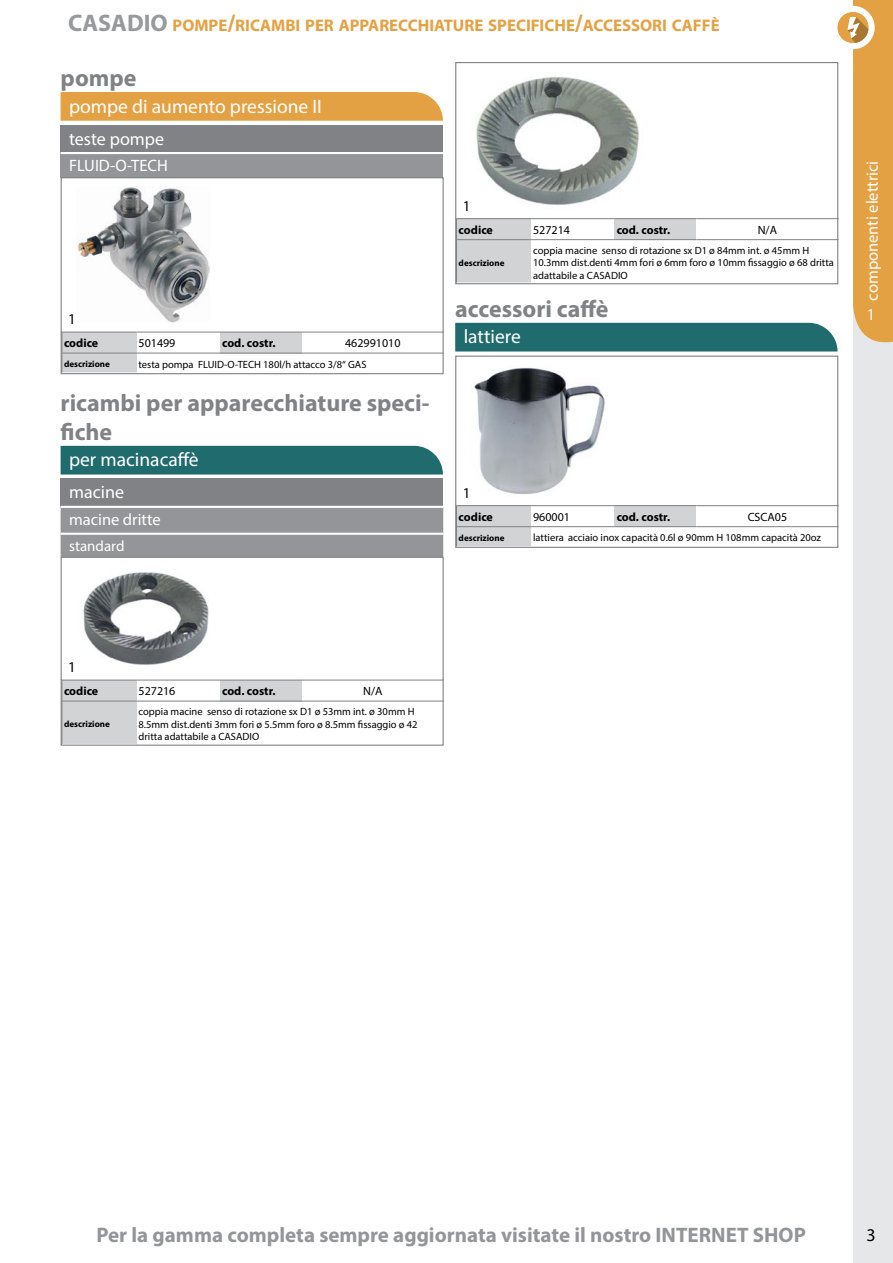
<style>
.page{position:relative;width:893px;height:1263px;background:#fff}
.page>*{position:absolute;margin:0;border:0;box-sizing:border-box;transform-origin:0 0}
.t1{font:700 24px/28.8px "Myriad Pro";color:#808285}
.t2{font:700 21px "Myriad Pro";color:#939598}
.t3{font:19.5px "Myriad Pro";color:#fff}
.t4{font:18px "Myriad Pro";color:#fff}
.t5{font:18px "Myriad Pro";color:#000}
.t6{font:700 16.8px "Myriad Pro";color:#e4a143}
.t7{font:16.5px "Myriad Pro";color:#fff}
.t8{font:15px "Myriad Pro";color:#fff}
.t9{font:15px "Myriad Pro";color:#000}
.t10{font:700 12px "Myriad Pro";color:#000}
.t11{font:12px "Myriad Pro";color:#000}
.t12{font:10.5px/12.6px "Myriad Pro";color:#000}
.t13{font:700 9px "Myriad Pro";color:#000}
.s1{font-size:24px;color:#97999c}
.s2{font-size:24px}
</style>
<div class="page">
<div style="left:853px;top:0;width:40px;height:1263px;background:#e6e7e8"></div>
<div style="left:837px;top:12px;width:32px;height:31px;background:#e4a143;border-radius:50%"></div>
<svg style="left:847px;top:0;width:46px;height:342px;background:#e7af61"></svg>
<div style="left:61px;top:125px;width:382px;height:28px;background:#808285"></div>
<div style="left:61px;top:153px;width:382px;height:24px;background:#939598"></div>
<hr style="left:61px;top:152px;width:382px;height:2px;background:#fff">
<div style="left:61px;top:92px;width:382px;height:29px;background:#e4a143"></div>
<img style="left:77px;top:187px;width:133px;height:136px">
<div style="left:61px;top:177px;width:383px;height:155px;border:1px solid #808285"></div>
<div style="left:62px;top:332px;width:74px;height:21px;background:#d1d3d4"></div>
<div style="left:220px;top:332px;width:82px;height:21px;background:#d1d3d4"></div>
<div style="left:62px;top:353px;width:74px;height:20px;background:#d1d3d4"></div>
<hr style="left:62px;top:353px;width:74px;height:1px;background:#808285">
<hr style="left:136px;top:353px;width:84px;height:1px;background:#808285">
<hr style="left:220px;top:353px;width:82px;height:1px;background:#808285">
<hr style="left:302px;top:353px;width:142px;height:1px;background:#808285">
<div style="left:61px;top:331px;width:383px;height:43px;border:1px solid #808285"></div>
<div style="left:61px;top:479px;width:382px;height:28px;background:#808285"></div>
<div style="left:61px;top:508px;width:382px;height:49px;background:#939598"></div>
<hr style="left:61px;top:506px;width:382px;height:2px;background:#fff">
<hr style="left:61px;top:533px;width:382px;height:2px;background:#fff">
<div style="left:61px;top:446px;width:382px;height:28px;background:#206b6e"></div>
<img style="left:83px;top:572px;width:126px;height:93px">
<div style="left:61px;top:557px;width:383px;height:123px;border:1px solid #808285"></div>
<div style="left:62px;top:680px;width:74px;height:21px;background:#d1d3d4"></div>
<div style="left:220px;top:680px;width:82px;height:21px;background:#d1d3d4"></div>
<div style="left:62px;top:701px;width:74px;height:43px;background:#d1d3d4"></div>
<hr style="left:62px;top:701px;width:74px;height:1px;background:#808285">
<hr style="left:136px;top:701px;width:84px;height:1px;background:#808285">
<hr style="left:220px;top:701px;width:82px;height:1px;background:#808285">
<hr style="left:302px;top:701px;width:142px;height:1px;background:#808285">
<div style="left:61px;top:679px;width:383px;height:67px;border:1px solid #808285"></div>
<img style="left:476px;top:76px;width:163px;height:129px">
<div style="left:455px;top:62px;width:383px;height:157px;border:1px solid #808285"></div>
<div style="left:456px;top:219px;width:75px;height:21px;background:#d1d3d4"></div>
<div style="left:614px;top:219px;width:82px;height:21px;background:#d1d3d4"></div>
<div style="left:456px;top:240px;width:75px;height:43px;background:#d1d3d4"></div>
<hr style="left:456px;top:239px;width:75px;height:1px;background:#808285">
<hr style="left:531px;top:239px;width:83px;height:1px;background:#808285">
<hr style="left:614px;top:239px;width:82px;height:1px;background:#808285">
<hr style="left:696px;top:239px;width:142px;height:1px;background:#808285">
<div style="left:455px;top:217px;width:383px;height:67px;border:1px solid #808285"></div>
<div style="left:455px;top:323px;width:382px;height:28px;background:#206b6e"></div>
<img style="left:471px;top:367px;width:134px;height:127px">
<div style="left:455px;top:356px;width:383px;height:150px;border:1px solid #808285"></div>
<div style="left:456px;top:506px;width:75px;height:21px;background:#d1d3d4"></div>
<div style="left:614px;top:506px;width:82px;height:21px;background:#d1d3d4"></div>
<div style="left:456px;top:527px;width:75px;height:19px;background:#d1d3d4"></div>
<hr style="left:456px;top:526px;width:75px;height:1px;background:#808285">
<hr style="left:531px;top:526px;width:83px;height:1px;background:#808285">
<hr style="left:614px;top:526px;width:82px;height:1px;background:#808285">
<hr style="left:696px;top:526px;width:142px;height:1px;background:#808285">
<div style="left:455px;top:504px;width:383px;height:44px;border:1px solid #808285"></div>
<h3 class="t6" style="left:68px;top:14px;width:653px"><span class="s1">CASADIO</span> POMPE<span class="s2">/</span>RICAMBI PER APPARECCHIATURE SPECI FICHE<span class="s2">/</span>ACCESSORI CAFFÈ</h3>
<h1 class="t1" style="left:61px;top:63px;width:78px">pompe</h1>
<h3 class="t3" style="left:69px;top:94px;width:254px">pompe di aumento pressione II</h3>
<h3 class="t4" style="left:69px;top:127px;width:97px">teste pompe</h3>
<h3 class="t7" style="left:69px;top:156px;width:100px">FLUID-O-TECH</h3>
<h3 class="t9" style="left:68px;top:310px;width:9px">1</h3>
<p class="t10" style="left:64px;top:335px;width:36px">codice</p>
<p class="t11" style="left:139px;top:336px;width:38px">501499</p>
<p class="t10" style="left:222px;top:335px;width:55px">cod. costr.</p>
<p class="t11" style="left:345px;top:336px;width:57px">462991010</p>
<p class="t13" style="left:64px;top:358px;width:47px">descrizione</p>
<p class="t12" style="left:139px;top:358px;width:230px">testa pompa FLUID-O-TECH 180l/h attacco 3/8“ GAS</p>
<h1 class="t1" style="left:61px;top:388px;width:370px">ricambi per apparecchiature speci&shy;fiche</h1>
<h3 class="t3" style="left:69px;top:448px;width:131px">per macinacaffè</h3>
<h3 class="t4" style="left:69px;top:481px;width:56px">macine</h3>
<h3 class="t7" style="left:69px;top:509px;width:93px">macine dritte</h3>
<h3 class="t8" style="left:69px;top:537px;width:57px">standard</h3>
<h3 class="t9" style="left:463px;top:196px;width:9px">1</h3>
<p class="t10" style="left:459px;top:222px;width:36px">codice</p>
<p class="t11" style="left:533px;top:222px;width:38px">527214</p>
<p class="t10" style="left:617px;top:222px;width:55px">cod. costr.</p>
<p class="t11" style="left:758px;top:222px;width:21px">N/A</p>
<p class="t13" style="left:459px;top:257px;width:47px">descrizione</p>
<p class="t12" style="left:533px;top:244px;width:302px">coppia macine senso di rotazione sx D1 ø 84mm int. ø 45mm H<br>10.3mm dist.denti 4mm fori ø 6mm foro ø 10mm fissaggio ø 68 dritta adattabile a CASADIO</p>
<h1 class="t1" style="left:455px;top:294px;width:155px">accessori caffè</h1>
<h3 class="t3" style="left:464px;top:325px;width:59px">lattiere</h3>
<h3 class="t9" style="left:463px;top:483px;width:9px">1</h3>
<p class="t10" style="left:459px;top:509px;width:36px">codice</p>
<p class="t11" style="left:533px;top:509px;width:38px">960001</p>
<p class="t10" style="left:617px;top:509px;width:55px">cod. costr.</p>
<p class="t11" style="left:748px;top:509px;width:41px">CSCA05</p>
<p class="t13" style="left:459px;top:532px;width:47px">descrizione</p>
<p class="t12" style="left:533px;top:531px;width:289px">lattiera acciaio inox capacità 0.6l ø 90mm H 108mm capacità 20oz</p>
<h3 class="t7" style="left:862px;top:301px;width:141px;rotate:-90deg">componenti elettrici</h3>
<h3 class="t7" style="left:867px;top:305px;width:10px">1</h3>
<h3 class="t9" style="left:68px;top:658px;width:9px">1</h3>
<p class="t10" style="left:64px;top:683px;width:36px">codice</p>
<p class="t11" style="left:139px;top:684px;width:38px">527216</p>
<p class="t10" style="left:222px;top:683px;width:55px">cod. costr.</p>
<p class="t11" style="left:363px;top:684px;width:21px">N/A</p>
<p class="t13" style="left:64px;top:718px;width:47px">descrizione</p>
<p class="t12" style="left:139px;top:705px;width:281px">coppia macine senso di rotazione sx D1 ø 53mm int. ø 30mm H<br>8.5mm dist.denti 3mm fori ø 5.5mm foro ø 8.5mm fissaggio ø 42 dritta adattabile a CASADIO</p>
<h2 class="t2" style="left:96px;top:1221px;width:711px">Per la gamma completa sempre aggiornata visitate il nostro INTERNET SHOP</h2>
<h3 class="t5" style="left:866px;top:1224px;width:11px">3</h3>
</div>
